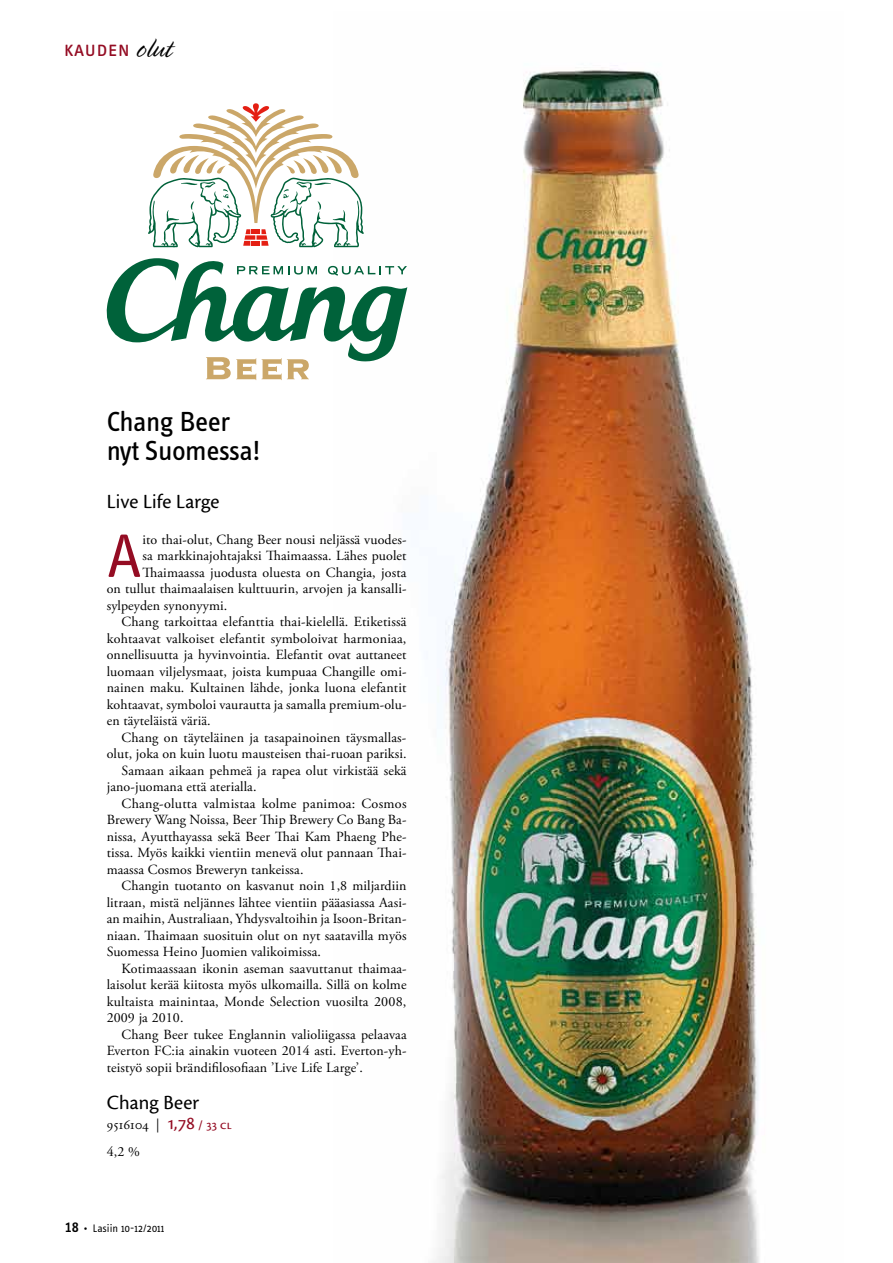
<style>
.page{position:relative;width:893px;height:1263px;background:#fff}
.page>*{position:absolute;margin:0;border:0;box-sizing:border-box;transform-origin:0 0}
.t1{font:63.15px "Info Text";color:#940c23}
.t2{font:28.5px/28.5px "Info Text";letter-spacing:-.02em;color:#000}
.t3{font:22.5px "Info Text Regular Caps";letter-spacing:.01em;color:#940c23}
.t4{font:21px "Cronos MM 408 14";color:#000}
.t5{font:13.95px "Adobe Garamond Pro";letter-spacing:.01em;color:#000}
.t6{font:13.95px "Adobe Garamond Regular SC";letter-spacing:.01em;color:#000}
.t7{font:11.25px "Info Text";color:#000}
.s1{font-family:"Spring LP";font-weight:300;font-size:30.9px;color:#000}
.s2{font-family:"Cronos MM SC 408 13";font-size:19.5px;color:#940c23}
.s3{font-family:"Cronos MM SC 408 9";font-size:13.5px;color:#940c23}
.s4{font-family:"Info Text Medium Tf";font-size:15.75px}
.s5{font-family:"Info Text Regular Caps";font-size:9.75px}
</style>
<div class="page">
<img style="left:334px;top:69px;width:425px;height:1194px">
<svg style="left:148px;top:103px;width:216px;height:144px"></svg>
<svg style="left:106px;top:258px;width:301px;height:122px"></svg>
<h3 class="t3" style="left:64px;top:36px;width:110px">kauden <span class="s1">olut</span></h3>
<h2 class="t2" style="left:107px;top:408px;width:155px">Chang Beer nyt Suomessa!</h2>
<h3 class="t4" style="left:107px;top:490px;width:114px">Live Life Large</h3>
<h1 class="t1" style="left:107px;top:520px;width:33px">A</h1>
<p class="t5" style="left:142px;top:531px;width:266px">ito thai-olut, Chang Beer nousi neljässä vuodes-</p>
<p class="t5" style="left:142px;top:548px;width:266px">sa markkinajohtajaksi Thaimaassa. Lähes puolet</p>
<p class="t5" style="left:142px;top:564px;width:266px">Thaimaassa juodusta oluesta on Changia, josta</p>
<p class="t5" style="left:107px;top:581px;width:301px">on tullut thaimaalaisen kulttuurin, arvojen ja kansalli-</p>
<p class="t5" style="left:107px;top:597px;width:122px">sylpeyden synonyymi.</p>
<p class="t5" style="left:122px;top:614px;width:286px">Chang tarkoittaa elefanttia thai-kielellä. Etiketissä</p>
<p class="t5" style="left:107px;top:630px;width:301px">kohtaavat valkoiset elefantit symboloivat harmoniaa,</p>
<p class="t5" style="left:107px;top:647px;width:301px">onnellisuutta ja hyvinvointia. Elefantit ovat auttaneet</p>
<p class="t5" style="left:107px;top:663px;width:301px">luomaan viljelysmaat, joista kumpuaa Changille omi-</p>
<p class="t5" style="left:107px;top:680px;width:301px">nainen maku. Kultainen lähde, jonka luona elefantit</p>
<p class="t5" style="left:107px;top:696px;width:301px">kohtaavat, symboloi vaurautta ja samalla premium-olu-</p>
<p class="t5" style="left:107px;top:713px;width:105px">en täyteläistä väriä.</p>
<p class="t5" style="left:122px;top:729px;width:286px">Chang on täyteläinen ja tasapainoinen täysmallas-</p>
<p class="t5" style="left:107px;top:746px;width:301px">olut, joka on kuin luotu mausteisen thai-ruoan pariksi.</p>
<p class="t5" style="left:122px;top:762px;width:286px">Samaan aikaan pehmeä ja rapea olut virkistää sekä</p>
<p class="t5" style="left:107px;top:779px;width:151px">jano-juomana että aterialla.</p>
<p class="t5" style="left:122px;top:795px;width:286px">Chang-olutta valmistaa kolme panimoa: Cosmos</p>
<p class="t5" style="left:107px;top:812px;width:301px">Brewery Wang Noissa, Beer Thip Brewery Co Bang Ba-</p>
<p class="t5" style="left:107px;top:828px;width:301px">nissa, Ayutthayassa sekä Beer Thai Kam Phaeng Phe-</p>
<p class="t5" style="left:107px;top:845px;width:301px">tissa. Myös kaikki vientiin menevä olut pannaan Thai-</p>
<p class="t5" style="left:107px;top:861px;width:198px">maassa Cosmos Breweryn tankeissa.</p>
<p class="t5" style="left:122px;top:878px;width:286px">Changin tuotanto on kasvanut noin 1,8 miljardiin</p>
<p class="t5" style="left:107px;top:894px;width:301px">litraan, mistä neljännes lähtee vientiin pääasiassa Aasi-</p>
<p class="t5" style="left:107px;top:911px;width:301px">an maihin, Australiaan, Yhdysvaltoihin ja Isoon-Britan-</p>
<p class="t5" style="left:107px;top:927px;width:301px">niaan. Thaimaan suosituin olut on nyt saatavilla myös</p>
<p class="t5" style="left:107px;top:944px;width:216px">Suomessa Heino Juomien valikoimissa.</p>
<p class="t5" style="left:122px;top:960px;width:286px">Kotimaassaan ikonin aseman saavuttanut thaimaa-</p>
<p class="t5" style="left:107px;top:977px;width:301px">laisolut kerää kiitosta myös ulkomailla. Sillä on kolme</p>
<p class="t5" style="left:107px;top:993px;width:301px">kultaista mainintaa, Monde Selection vuosilta 2008,</p>
<p class="t5" style="left:107px;top:1010px;width:78px">2009 ja 2010.</p>
<p class="t5" style="left:122px;top:1026px;width:287px">Chang Beer tukee Englannin valioliigassa pelaavaa</p>
<p class="t5" style="left:107px;top:1043px;width:301px">Everton FC:ia ainakin vuoteen 2014 asti. Everton-yh-</p>
<p class="t5" style="left:107px;top:1059px;width:258px">teistyö sopii brändifilosofiaan ’Live Life Large’.</p>
<h3 class="t4" style="left:107px;top:1092px;width:94px">Chang Beer</h3>
<p class="t6" style="left:107px;top:1117px;width:126px">9516104 | <span class="s2">1,78</span> <span class="s3">/ 33 cl</span></p>
<p class="t5" style="left:107px;top:1143px;width:35px">4,2 %</p>
<p class="t7" style="left:65px;top:1221px;width:101px"><span class="s4">18</span> <span class="s5">•</span> Lasiin 10-12/2011</p>
</div>
